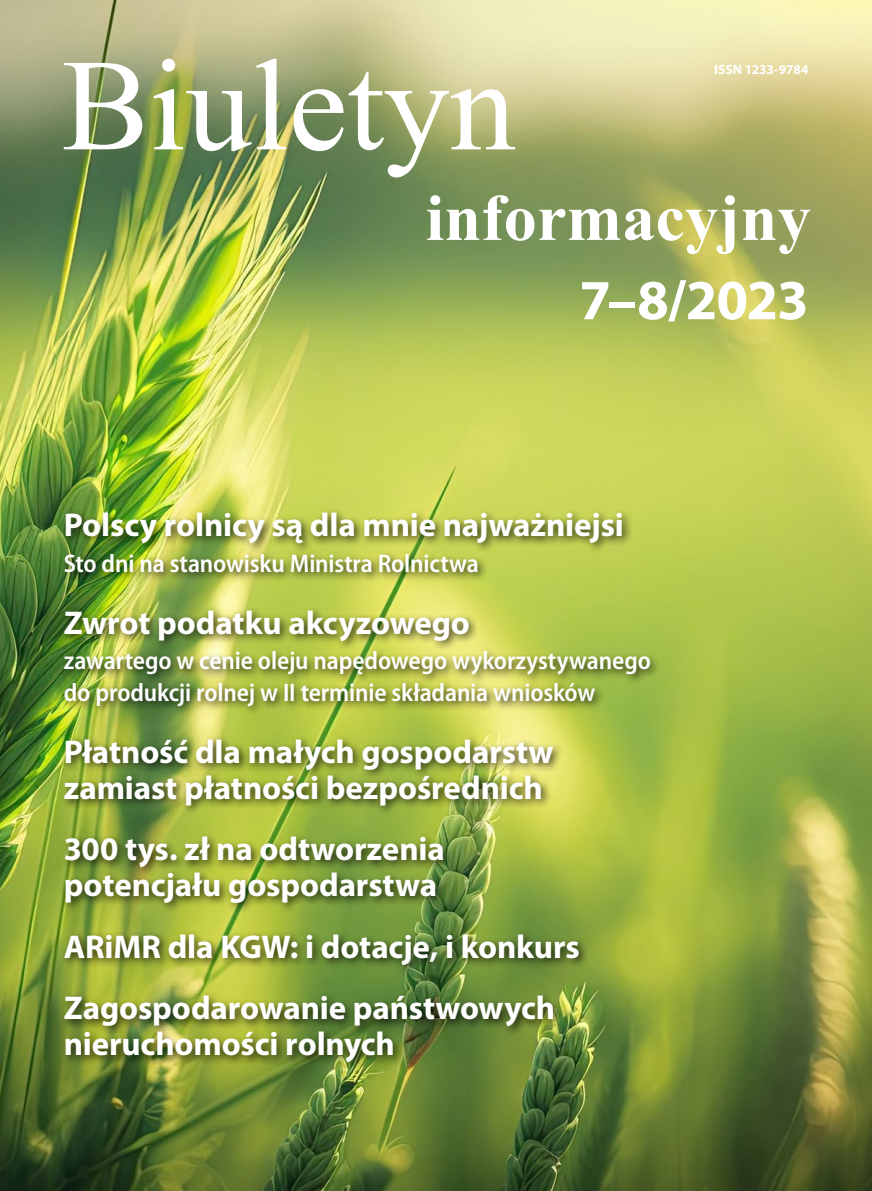
<style>
.page{position:relative;width:872px;height:1191px;background:#fff}
.page>*{position:absolute;margin:0;border:0;box-sizing:border-box;transform-origin:0 0}
.t1{font:700 57px "Myriad Pro";color:#fff}
.t2{font:700 33px/36px "Myriad Pro";letter-spacing:-.005em;color:#fff}
.t3{font:600 semi-condensed 25.5px/31.5px "Myriad Pro";letter-spacing:-.005em;color:#fff}
.t4{font:700 13.5px "Myriad Pro";letter-spacing:-.005em;color:#fff}
</style>
<div class="page">
<img style="left:0;top:0;width:872px;height:1191px">
<svg style="left:427px;top:195px;width:383px;height:59px"></svg>
<svg style="left:64px;top:59px;width:451px;height:118px"></svg>
<div style="left:60px;top:508px;width:600px;height:564px;background:#000;opacity:.75"></div>
<p class="t4" style="left:714px;top:61px;width:96px">ISSN 1233-9784</p>
<h1 class="t1" style="left:579px;top:263px;width:231px">7–8/2023</h1>
<p class="t2" style="left:64px;top:506px;width:562px">Polscy rolnicy są dla mnie najważniejsi</p>
<p class="t3" style="left:64px;top:548px;width:417px">Sto dni na stanowisku Ministra Rolnictwa</p>
<p class="t2" style="left:64px;top:603px;width:408px">Zwrot podatku akcyzowego</p>
<p class="t3" style="left:64px;top:645px;width:588px">zawartego w cenie oleju napędowego wykorzystywanego do produkcji rolnej w II terminie składania wniosków</p>
<p class="t2" style="left:64px;top:732px;width:491px">Płatność dla małych gospodarstw zamiast płatności bezpośrednich</p>
<p class="t2" style="left:64px;top:830px;width:382px">300 tys. zł na odtworzenia potencjału gospodarstwa</p>
<p class="t2" style="left:64px;top:914px;width:517px;line-height:61.5px">ARiMR dla KGW: i dotacje, i konkurs<br>Zagospodarowanie państwowych</p>
<p class="t2" style="left:64px;top:1025px;width:333px">nieruchomości rolnych</p>
</div>
